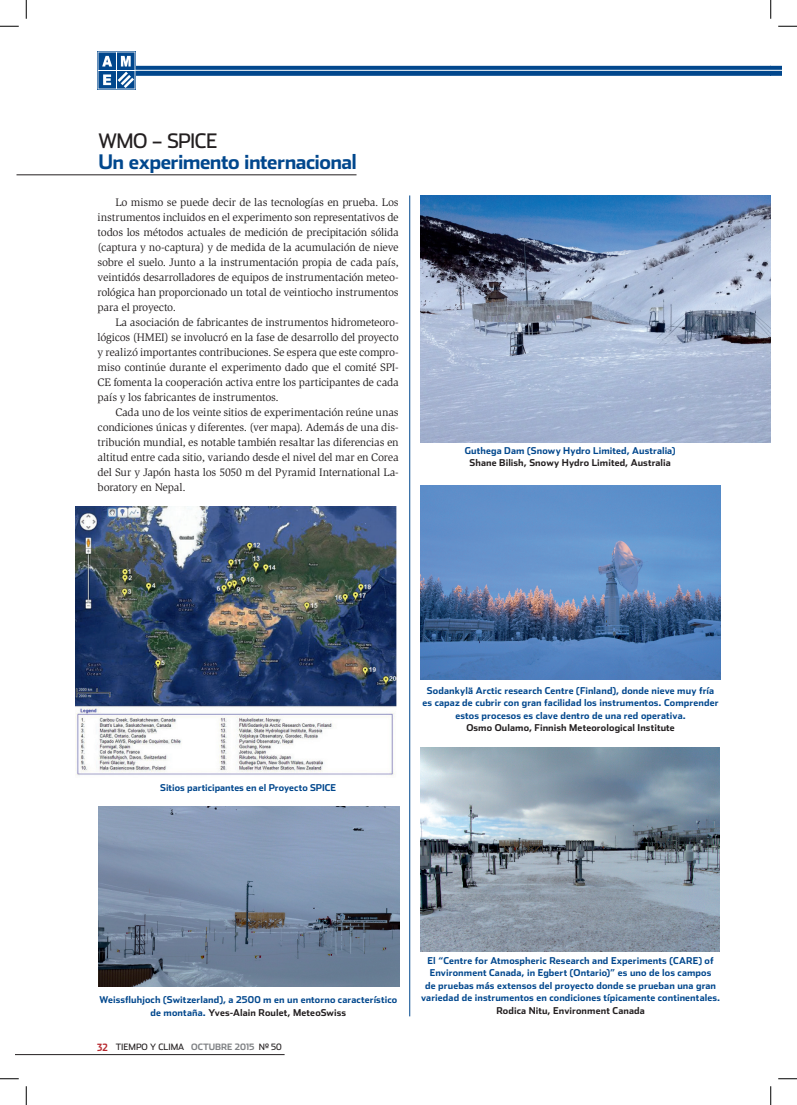
<style>
.page{position:relative;width:797px;height:1105px;background:#fff}
.page>*{position:absolute;margin:0;border:0;box-sizing:border-box;transform-origin:0 0}
.t1{font:700 20px "Stainless";letter-spacing:-.03em;color:#01478d}
.t2{font:20px "Stainless";letter-spacing:-.03em;color:#231f20}
.t3{font:11.25px/15px "Slimbach Std";letter-spacing:-.02em;color:#231f20;text-align:justify}
.t4{font:700 9.38px/12.5px "Stainless";letter-spacing:.01em;color:#01478d;text-align:center}
.t5{font:700 9.38px "Stainless";letter-spacing:.01em;color:#231f20}
.t6{font:8.75px "Stainless";color:#231f20}
.s1{color:#231f20}
.s2{font-family:"Stainless Cond";font-weight:700;font-size:10px;color:#b7282e}
.s3{font-weight:700;color:#808285}
</style>
<div class="page">
<div style="left:97px;top:66px;width:673px;height:10px;background:#01478d"></div>
<img style="left:97px;top:51px;width:39px;height:39px">
<hr style="left:135px;top:70px;width:635px;height:1px;background:#fff">
<hr style="left:16px;top:1054px;width:268px;height:1px;background:#231f20">
<svg style="left:770px;top:66px;width:11px;height:10px"></svg>
<hr style="left:409px;top:195px;width:1px;height:821px;background:#01478d">
<hr style="left:17px;top:175px;width:339px;height:1px;background:#231f20">
<img style="left:76px;top:507px;width:320px;height:269px">
<img style="left:99px;top:807px;width:301px;height:179px">
<img style="left:420px;top:196px;width:350px;height:246px">
<img style="left:420px;top:485px;width:300px;height:195px">
<img style="left:420px;top:748px;width:300px;height:203px">
<svg style="left:0;top:25px;width:19px;height:2px"></svg>
<svg style="left:778px;top:25px;width:19px;height:2px"></svg>
<svg style="left:0;top:1078px;width:19px;height:1px"></svg>
<svg style="left:778px;top:1078px;width:19px;height:1px"></svg>
<svg style="left:25px;top:0;width:2px;height:19px"></svg>
<svg style="left:25px;top:1086px;width:2px;height:19px"></svg>
<svg style="left:770px;top:0;width:1px;height:19px"></svg>
<svg style="left:770px;top:1086px;width:1px;height:19px"></svg>
<h1 class="t2" style="left:98px;top:129px;width:120px">WMO – SPICE</h1>
<h1 class="t1" style="left:98px;top:150px;width:260px">Un experimento internacional</h1>
<p class="t3" style="left:98px;top:195px;width:302px;text-indent:18px">Lo mismo se puede decir de las tecnologías en prueba. Los instrumentos incluidos en el experimento son representativos de todos los métodos actuales de medición de precipitación sólida (captura y no-captura) y de medida de la acumulación de nieve sobre el suelo. Junto a la instrumentación propia de cada país, veintidós desarrolladores de equipos de instrumentación meteo&shy;rológica han proporcionado un total de veintiocho instrumentos para el proyecto.</p>
<p class="t3" style="left:98px;top:315px;width:302px;text-indent:18px">La asociación de fabricantes de instrumentos hidrometeoro&shy;lógicos (HMEI) se involucró en la fase de desarrollo del proyecto y realizó importantes contribuciones. Se espera que este compro&shy;miso continúe durante el experimento dado que el comité SPI-CE fomenta la cooperación activa entre los participantes de cada país y los fabricantes de instrumentos.</p>
<p class="t3" style="left:98px;top:405px;width:302px;text-indent:18px">Cada uno de los veinte sitios de experimentación reúne unas condiciones únicas y diferentes. (ver mapa). Además de una dis&shy;tribución mundial, es notable también resaltar las diferencias en altitud entre cada sitio, variando desde el nivel del mar en Corea del Sur y Japón hasta los 5050 m del Pyramid International La&shy;boratory en Nepal.</p>
<p class="t4" style="left:465px;top:444px;width:212px">Guthega Dam (Snowy Hydro Limited, Australia)</p>
<p class="t5" style="left:469px;top:457px;width:203px">Shane Bilish, Snowy Hydro Limited, Australia</p>
<p class="t4" style="left:160px;top:781px;width:177px">Sitios participantes en el Proyecto SPICE</p>
<p class="t4" style="left:422px;top:684px;width:297px">Sodankylä Arctic research Centre (Finland), donde nieve muy fría es capaz de cubrir con gran facilidad los instrumentos. Comprender estos procesos es clave dentro de una red operativa.</p>
<p class="t5" style="left:466px;top:722px;width:210px">Osmo Oulamo, Finnish Meteorological Institute</p>
<p class="t4" style="left:100px;top:994px;width:299px">Weissfluhjoch (Switzerland), a 2500 m en un entorno característico de montaña. <span class="s1">Yves-Alain Roulet, MeteoSwiss</span></p>
<p class="t6" style="left:97px;top:1042px;width:186px"><span class="s2">32</span> TIEMPO Y CLIMA <span class="s3">OCTUBRE 2015</span> Nº 50</p>
<p class="t4" style="left:421px;top:954px;width:300px">El “Centre for Atmospheric Research and Experiments (CARE) of Environment Canada, in Egbert (Ontario)” es uno de los campos<br>de pruebas más extensos del proyecto donde se prueban una gran variedad de instrumentos en condiciones típicamente continentales.</p>
<p class="t5" style="left:496px;top:1005px;width:150px">Rodica Nitu, Environment Canada</p>
</div>
